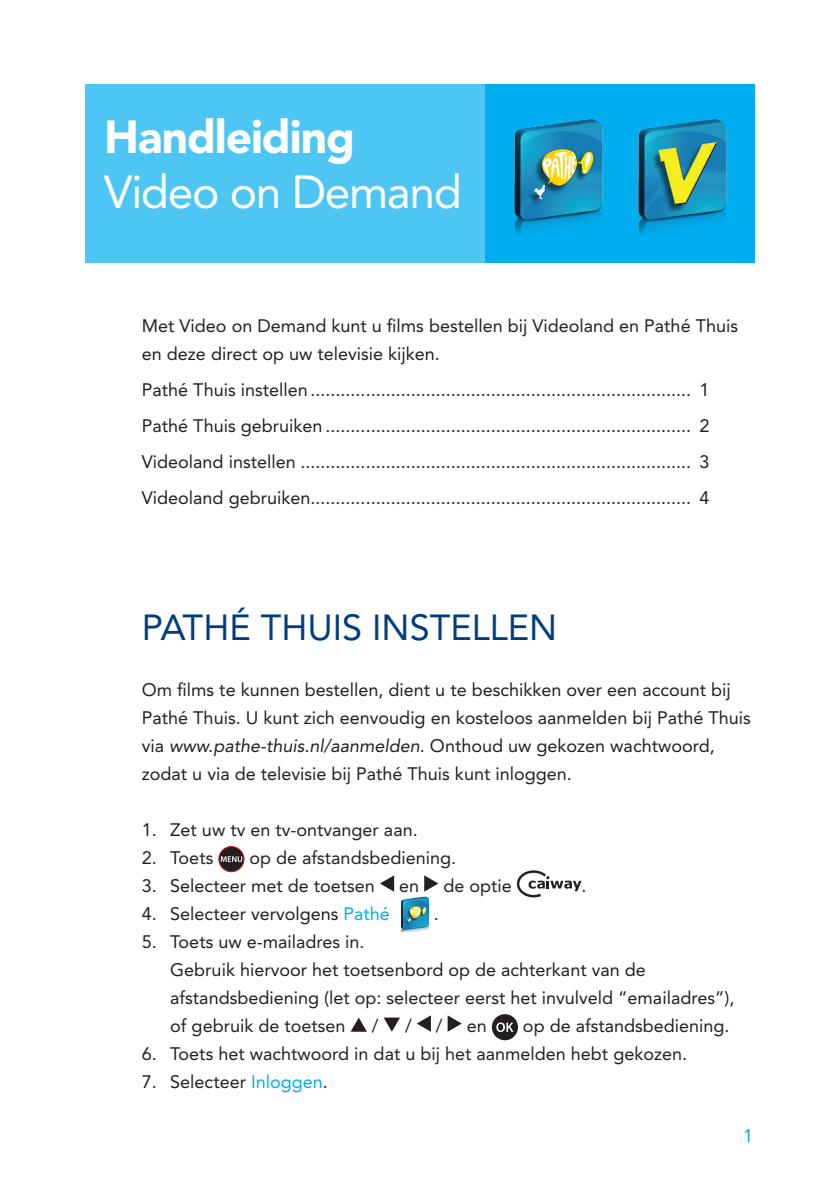
<style>
.page{position:relative;width:840px;height:1191px;background:#fff}
.page>*{position:absolute;margin:0;border:0;box-sizing:border-box;transform-origin:0 0}
.t1{font:46px "Avenir LT Std";letter-spacing:-.03em;color:#fff}
.t2{font:900 46px "Avenir LT Std";letter-spacing:-.025em;color:#fff}
.t3{font:36px "Avenir LT Std";color:#013d7d}
.t4{font:18px/28px "Avenir LT Std";color:#231f20}
.t5{font:18px "Avenir LT Std";color:#00aeef}
.s1{font-style:italic}
.s2{color:#00aeef}
</style>
<div class="page">
<div style="left:219px;top:846px;width:25px;height:25px;background:#231f20;border-radius:50%"></div>
<div style="left:218px;top:846px;width:26px;height:26px;border:1px solid #c02025;border-radius:50%"></div>
<svg style="left:220px;top:856px;width:22px;height:6px"></svg>
<svg style="left:380px;top:875px;width:14px;height:16px"></svg>
<svg style="left:424px;top:875px;width:14px;height:16px"></svg>
<svg style="left:516px;top:870px;width:65px;height:27px"></svg>
<img style="left:401px;top:896px;width:28px;height:35px">
<svg style="left:351px;top:1017px;width:16px;height:14px"></svg>
<svg style="left:383px;top:1017px;width:17px;height:14px"></svg>
<svg style="left:417px;top:1016px;width:13px;height:15px"></svg>
<svg style="left:447px;top:1015px;width:14px;height:16px"></svg>
<div style="left:491px;top:1014px;width:26px;height:26px;background:#231f20;border-radius:50%"></div>
<svg style="left:496px;top:1022px;width:17px;height:10px"></svg>
<div style="left:85px;top:85px;width:400px;height:178px;background:#4dc6f3"></div>
<div style="left:485px;top:85px;width:269px;height:178px;background:#00aeef"></div>
<img style="left:514px;top:118px;width:213px;height:117px">
<h1 class="t2" style="left:104px;top:109px;width:252px">Handleiding</h1>
<h1 class="t1" style="left:104px;top:165px;width:359px">Video on Demand</h1>
<p class="t4" style="left:142px;top:311px;width:597px">Met Video on Demand kunt u films bestellen bij Videoland en Pathé Thuis en deze direct op uw televisie kijken.</p>
<p class="t4" style="left:142px;top:371px;width:568px;line-height:36px;text-align:justify">Pathé Thuis instellen ............................................................................ 1<br>Pathé Thuis gebruiken ......................................................................... 2<br>Videoland instellen .............................................................................. 3<br>Videoland gebruiken............................................................................ 4</p>
<h2 class="t3" style="left:142px;top:606px;width:416px">PATHÉ THUIS INSTELLEN</h2>
<p class="t4" style="left:142px;top:675px;width:610px">Om films te kunnen bestellen, dient u te beschikken over een account bij Pathé Thuis. U kunt zich eenvoudig en kosteloos aanmelden bij Pathé Thuis via <span class="s1">www.pathe-thuis.nl/aanmelden</span>. Onthoud uw gekozen wachtwoord, zodat u via de televisie bij Pathé Thuis kunt inloggen.</p>
<p class="t4" style="left:142px;top:815px;width:277px">1. Zet uw tv en tv-ontvanger aan.</p>
<p class="t4" style="left:142px;top:843px;width:73px">2. Toets</p>
<p class="t4" style="left:249px;top:843px;width:208px">op de afstandsbediening.</p>
<p class="t4" style="left:142px;top:871px;width:234px">3. Selecteer met de toetsen</p>
<p class="t4" style="left:399px;top:871px;width:22px">en</p>
<p class="t4" style="left:443px;top:871px;width:70px">de optie</p>
<p class="t4" style="left:581px;top:871px;width:7px">.</p>
<p class="t4" style="left:142px;top:899px;width:249px">4. Selecteer vervolgens <span class="s2">Pathé</span></p>
<p class="t4" style="left:433px;top:899px;width:7px">.</p>
<p class="t4" style="left:170px;top:927px;width:565px;text-indent:-28px">5. Toets uw e-mailadres in.<br>Gebruik hiervoor het toetsenbord op de achterkant van de afstandsbediening (let op: selecteer eerst het invulveld “emailadres”), of gebruik de toetsen</p>
<p class="t4" style="left:372px;top:1011px;width:8px">/</p>
<p class="t4" style="left:405px;top:1011px;width:8px">/</p>
<p class="t4" style="left:435px;top:1011px;width:8px">/</p>
<p class="t4" style="left:466px;top:1011px;width:22px">en</p>
<p class="t4" style="left:522px;top:1011px;width:208px">op de afstandsbediening.</p>
<p class="t4" style="left:142px;top:1039px;width:546px">6. Toets het wachtwoord in dat u bij het aanmelden hebt gekozen.</p>
<p class="t4" style="left:142px;top:1067px;width:187px">7. Selecteer <span class="s2">Inloggen</span>.</p>
<p class="t5" style="left:742px;top:1125px;width:12px">1</p>
</div>
